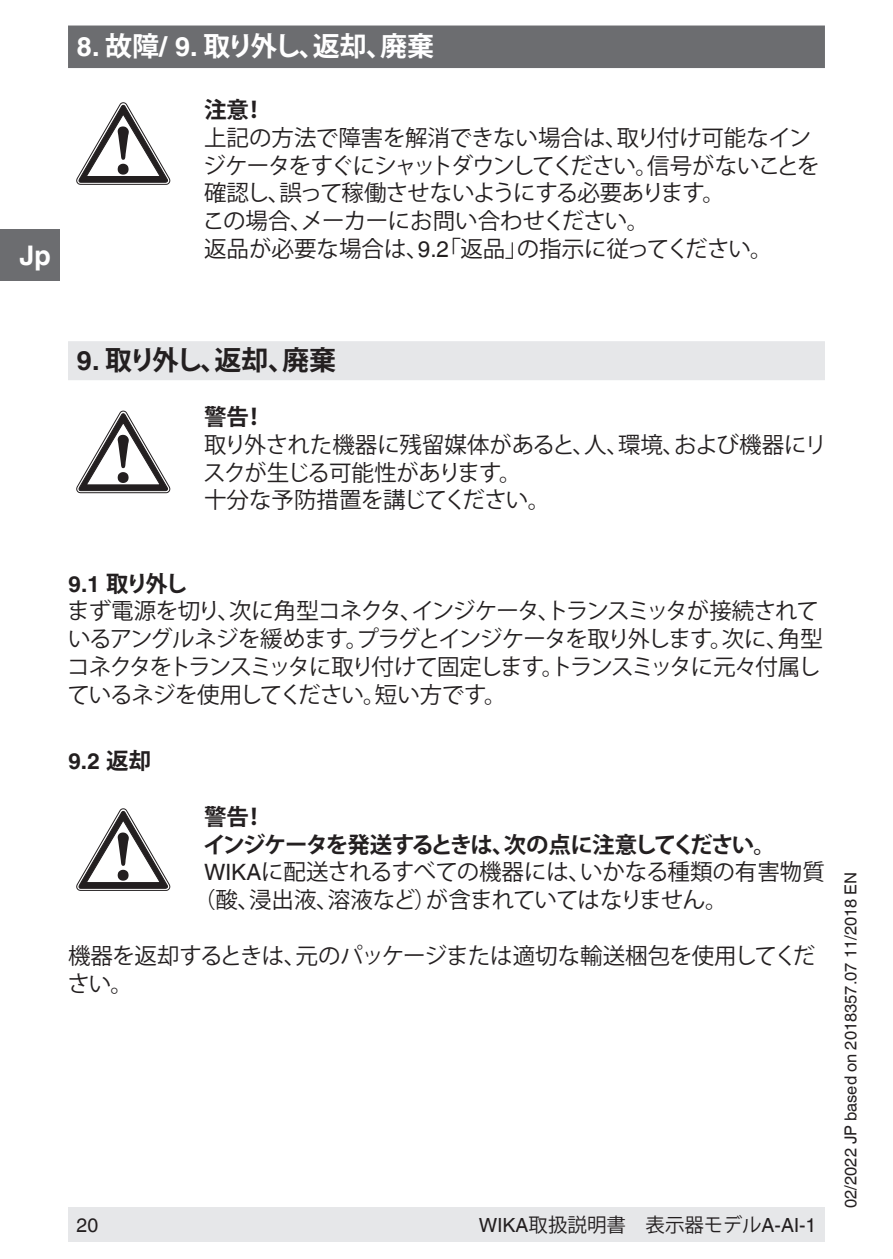
<style>
.page{position:relative;width:893px;height:1259px;background:#fff}
.page>*{position:absolute;margin:0;border:0;box-sizing:border-box;transform-origin:0 0}
.t1{font:700 27px "Koz Go Pro";letter-spacing:-.06em;color:#fff}
.t2{font:700 27px "Koz Go Pro";letter-spacing:-.12em;color:#231f20}
.t3{font:700 27px "Helvetica World";color:#fff}
.t4{font:22.5px/27.6px "Koz Go Pro";letter-spacing:-.04em;color:#231f20}
.t5{font:22.5px/27.6px "Koz Go Pro";letter-spacing:-.02em;color:#231f20}
.t6{font:700 22.5px "Koz Go Pro";letter-spacing:-.07em;color:#231f20}
.t7{font:22.5px "Koz Go Pro";color:#231f20}
.t8{font:700 22.5px "Helvetica World";color:#231f20}
.t9{font:19.5px "Koz Go Pro";color:#231f20}
.t10{font:19.5px "Helvetica World";color:#231f20}
.t11{font:16.5px "Helvetica World";color:#231f20}
.s1{font-family:"Helvetica World"}
.s2{font-family:"Helvetica World";font-weight:700}
.s3{font-weight:700}
.s4{font-family:"Koz Go Pro"}
</style>
<div class="page">
<div style="left:0;top:230px;width:60px;height:51px;background:#6c6d70"></div>
<div style="left:68px;top:1208px;width:757px;height:34px;background:#e6e7e9"></div>
<div style="left:68px;top:26px;width:757px;height:42px;background:#6c6d70"></div>
<div style="left:68px;top:341px;width:757px;height:39px;background:#e6e7e9"></div>
<svg style="left:77px;top:411px;width:93px;height:82px"></svg>
<svg style="left:77px;top:808px;width:93px;height:82px"></svg>
<svg style="left:77px;top:103px;width:93px;height:82px"></svg>
<p class="t3" style="left:19px;top:240px;width:33px">Jp</p>
<p class="t1" style="left:77px;top:29px;width:359px"><span class="s1">8.</span> 故障<span class="s1">/ 9.</span> 取り外し、返却、廃棄</p>
<p class="t6" style="left:204px;top:95px;width:63px">注意！</p>
<p class="t4" style="left:203px;top:124px;width:618px">上記の方法で障害を解消できない場合は、取り付け可能なインジケータをすぐにシャットダウンしてください。信号がないことを確認し、誤って稼働させないようにする必要あります。<br>この場合、メーカーにお問い合わせください。<br>返品が必要な場合は、<span class="s1">9.2</span>「返品」の指示に従ってください。</p>
<p class="t2" style="left:77px;top:342px;width:261px"><span class="s1">9.</span> 取り外し、返却、廃棄</p>
<p class="t6" style="left:204px;top:402px;width:63px">警告！</p>
<p class="t5" style="left:203px;top:431px;width:625px">取り外された機器に残留媒体があると、人、環境、および機器にリスクが生じる可能性があります。<br>十分な予防措置を講じてください。</p>
<p class="t4" style="left:67px;top:570px;width:757px"><span class="s2">9.1</span> <span class="s3">取り外し<br></span>まず電源を切り、次に角型コネクタ、インジケータ、トランスミッタが接続されているアングルネジを緩めます。プラグとインジケータを取り外します。次に、角型コネクタをトランスミッタに取り付けて固定します。トランスミッタに元々付属しているネジを使用してください。短い方です。</p>
<p class="t8" style="left:68px;top:748px;width:85px">9.2 <span class="s4">返却</span></p>
<p class="t6" style="left:204px;top:802px;width:63px">警告！</p>
<p class="t6" style="left:203px;top:830px;width:574px">インジケータを発送するときは、次の点に注意してください。</p>
<p class="t7" style="left:204px;top:857px;width:622px"><span class="s1">WIKA</span>に配送されるすべての機器には、いかなる種類の有害物質</p>
<p class="t4" style="left:193px;top:886px;width:536px">（酸、浸出液、溶液など）が含まれていてはなりません。</p>
<p class="t5" style="left:67px;top:942px;width:749px">機器を返却するときは、元のパッケージまたは適切な輸送梱包を使用してください。</p>
<p class="t10" style="left:77px;top:1213px;width:23px">20</p>
<p class="t9" style="left:479px;top:1212px;width:339px"><span class="s1">WIKA</span>取扱説明書　表示器モデル<span class="s1">A-AI-1</span></p>
<p class="t11" style="left:841px;top:1208px;width:337px;rotate:-90deg">02/2022 JP based on 2018357.07 11/2018 EN</p>
</div>
